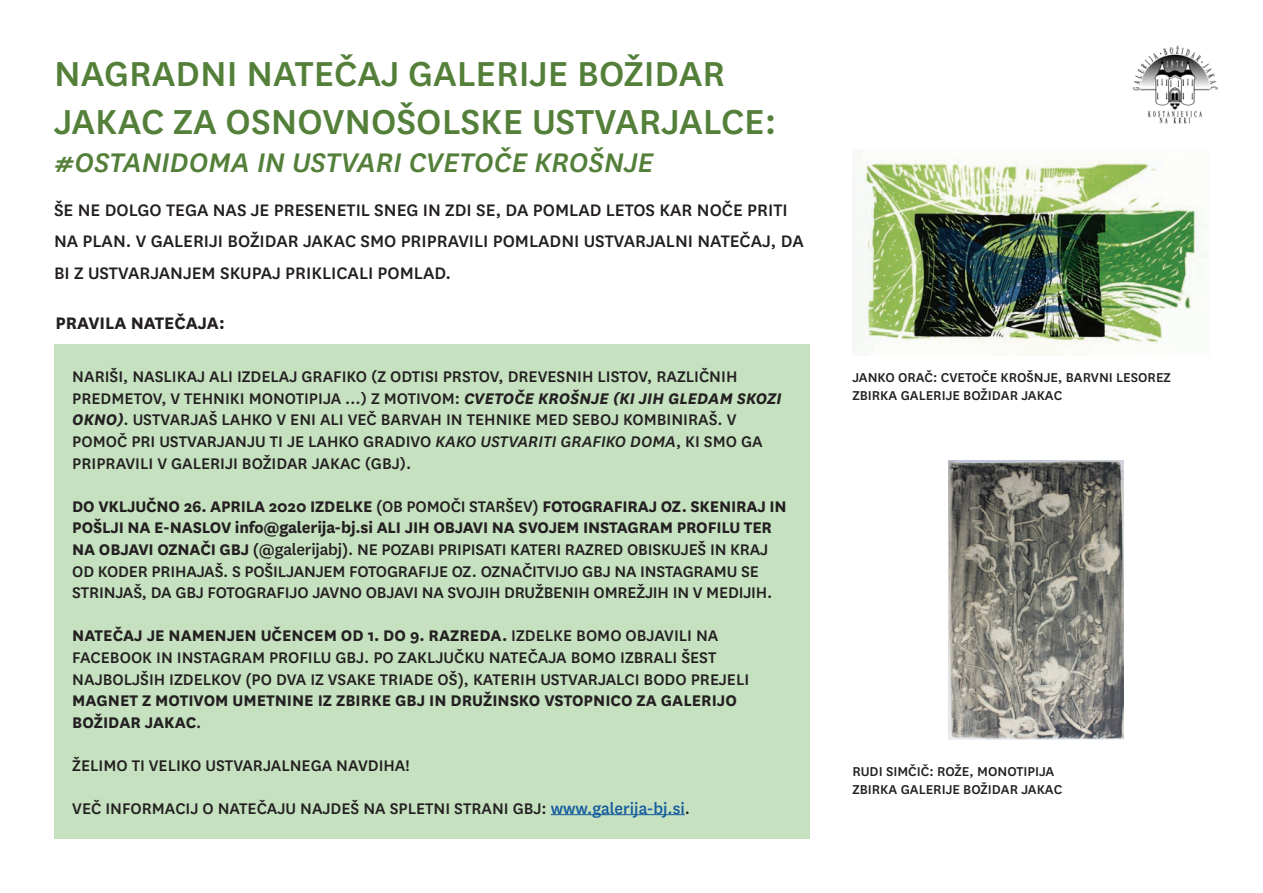
<style>
.page{position:relative;width:1263px;height:893px;background:#fff}
.page>*{position:absolute;margin:0;border:0;box-sizing:border-box;transform-origin:0 0}
.t1{font:500 40.5px/48.6px "National";color:#537f39}
.t2{font:italic 500 31.5px "National";color:#537f39}
.t3{font:500 19.5px/31.5px "National";color:#231f20}
.t4{font:700 19.5px "National";color:#231f20}
.t5{font:500 18px/21.6px "National";color:#231f20}
.t6{font:700 18px/21.6px "National";color:#231f20}
.t7{font:500 15px/18px "National";color:#231f20}
.s1{font-weight:700;font-style:italic}
.s2{font-style:italic}
.s3{font-weight:700}
.s4{font-weight:500}
.s5{color:#175d9e}
</style>
<div class="page">
<div style="left:54px;top:345px;width:756px;height:494px;background:#c5e1c0"></div>
<hr style="left:551px;top:814px;width:134px;height:1px;background:#175d9e">
<img style="left:948px;top:461px;width:176px;height:278px">
<img style="left:852px;top:159px;width:346px;height:197px">
<img style="left:1132px;top:45px;width:86px;height:78px">
<h1 class="t1" style="left:54px;top:47px;width:724px">NAGRADNI NATEČAJ GALERIJE BOŽIDAR<br>JAKAC ZA OSNOVNOŠOLSKE USTVARJALCE:</h1>
<h2 class="t2" style="left:54px;top:142px;width:601px">#OSTANIDOMA IN USTVARI CVETOČE KROŠNJE</h2>
<p class="t3" style="left:54px;top:193px;width:751px">ŠE NE DOLGO TEGA NAS JE PRESENETIL SNEG IN ZDI SE, DA POMLAD LETOS KAR NOČE PRITI<br>NA PLAN. V GALERIJI BOŽIDAR JAKAC SMO PRIPRAVILI POMLADNI USTVARJALNI NATEČAJ, DA<br>BI Z USTVARJANJEM SKUPAJ PRIKLICALI POMLAD.</p>
<p class="t4" style="left:56px;top:309px;width:171px">PRAVILA NATEČAJA:</p>
<p class="t5" style="left:72px;top:365px;width:711px">NARIŠI, NASLIKAJ ALI IZDELAJ GRAFIKO (Z ODTISI PRSTOV, DREVESNIH LISTOV, RAZLIČNIH PREDMETOV, V TEHNIKI MONOTIPIJA …) Z MOTIVOM: <span class="s1">CVETOČE KROŠNJE (KI JIH GLEDAM SKOZI OKNO)</span>. USTVARJAŠ LAHKO V ENI ALI VEČ BARVAH IN TEHNIKE MED SEBOJ KOMBINIRAŠ. V POMOČ PRI USTVARJANJU TI JE LAHKO GRADIVO <span class="s2">KAKO USTVARITI GRAFIKO DOMA</span>, KI SMO GA PRIPRAVILI V GALERIJI BOŽIDAR JAKAC (GBJ).</p>
<p class="t5" style="left:72px;top:494px;width:716px"><span class="s3">DO VKLJUČNO 26. APRILA 2020 IZDELKE</span> (OB POMOČI STARŠEV) <span class="s3">FOTOGRAFIRAJ OZ. SKENIRAJ IN POŠLJI NA E-NASLOV info@galerija-bj.si ALI JIH OBJAVI NA SVOJEM INSTAGRAM PROFILU TER NA OBJAVI OZNAČI GBJ</span> (@galerijabj). NE POZABI PRIPISATI KATERI RAZRED OBISKUJEŠ IN KRAJ OD KODER PRIHAJAŠ. S POŠILJANJEM FOTOGRAFIJE OZ. OZNAČITVIJO GBJ NA INSTAGRAMU SE STRINJAŠ, DA GBJ FOTOGRAFIJO JAVNO OBJAVI NA SVOJIH DRUŽBENIH OMREŽJIH IN V MEDIJIH.</p>
<p class="t5" style="left:72px;top:624px;width:678px"><span class="s3">NATEČAJ JE NAMENJEN UČENCEM OD 1. DO 9. RAZREDA.</span> IZDELKE BOMO OBJAVILI NA<br>FACEBOOK IN INSTAGRAM PROFILU GBJ. PO ZAKLJUČKU NATEČAJA BOMO IZBRALI ŠEST<br>NAJBOLJŠIH IZDELKOV (PO DVA IZ VSAKE TRIADE OŠ), KATERIH USTVARJALCI BODO PREJELI</p>
<p class="t6" style="left:72px;top:688px;width:666px">MAGNET Z MOTIVOM UMETNINE IZ ZBIRKE GBJ IN DRUŽINSKO VSTOPNICO ZA GALERIJO<br>BOŽIDAR JAKAC<span class="s4">.</span></p>
<p class="t5" style="left:72px;top:754px;width:339px">ŽELIMO TI VELIKO USTVARJALNEGA NAVDIHA!</p>
<p class="t5" style="left:72px;top:797px;width:619px">VEČ INFORMACIJ O NATEČAJU NAJDEŠ NA SPLETNI STRANI GBJ: <span class="s5">www.galerija-bj.si</span>.</p>
<p class="t7" style="left:852px;top:368px;width:320px">JANKO ORAČ: CVETOČE KROŠNJE, BARVNI LESOREZ<br>ZBIRKA GALERIJE BOŽIDAR JAKAC</p>
<p class="t7" style="left:852px;top:762px;width:211px">RUDI SIMČIČ: ROŽE, MONOTIPIJA<br>ZBIRKA GALERIJE BOŽIDAR JAKAC</p>
</div>
